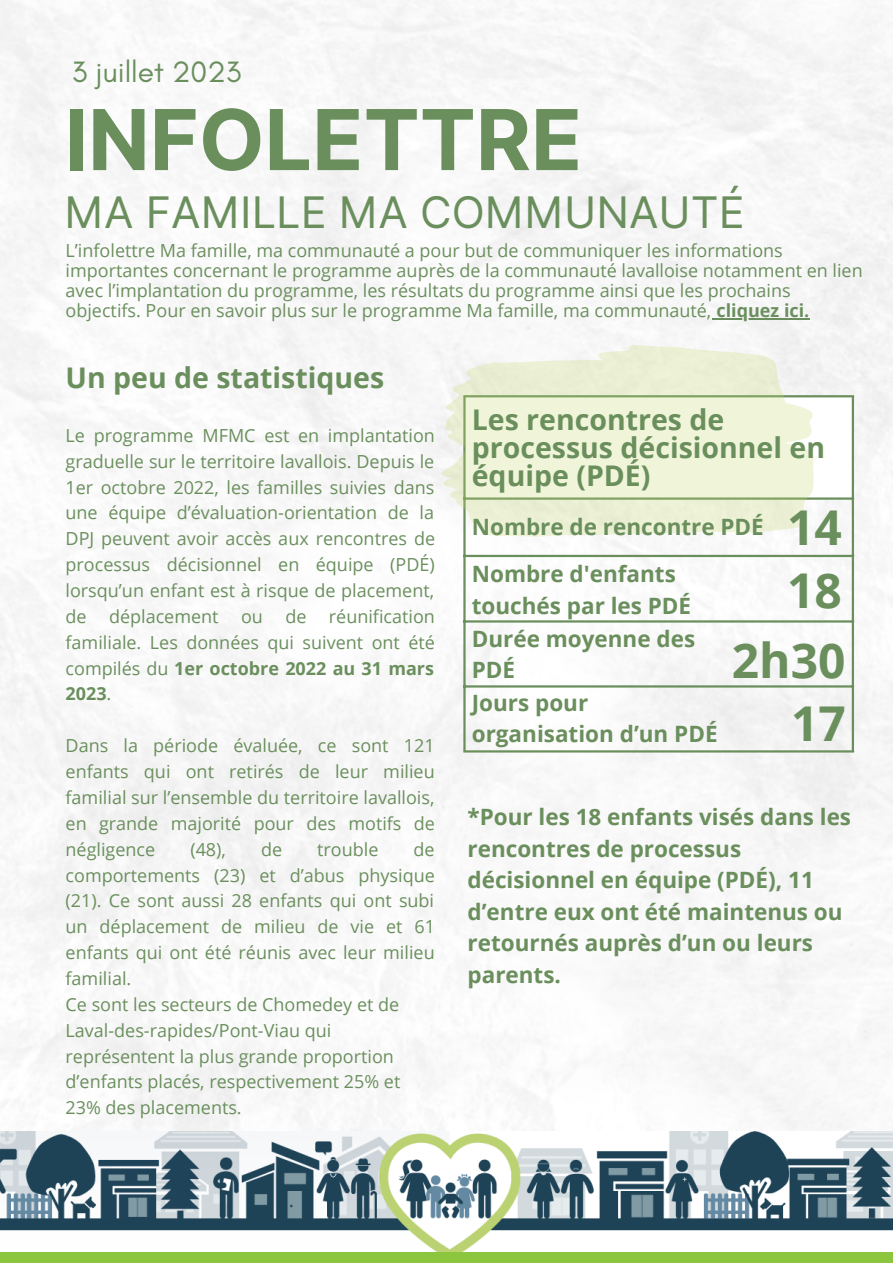
<style>
.page{position:relative;width:893px;height:1264px;background:#fff}
.page>*{position:absolute;margin:0;border:0;box-sizing:border-box;transform-origin:0 0}
.t1{font:700 83.85px "Inter";color:#6a8f5d}
.t2{font:700 48px "Open Sans";color:#6a8f5d}
.t3{font:43.5px "Inter";color:#6a8f5d}
.t4{font:30px "Glacial Indifference";color:#6a8f5d}
.t5{font:700 28.5px/28px "Open Sans";color:#6a8f5d}
.t6{font:700 22.5px/31.5px "Open Sans";color:#6a8f5d}
.t7{font:18px/25.8px "Open Sans";color:#6a8f5d;text-align:justify}
.s1{font-weight:700}
</style>
<div class="page">
<img style="left:0;top:0;width:892px;height:1131px">
<div style="left:0;top:1251px;width:892px;height:11px;background:#8cc63f"></div>
<img style="left:0;top:1131px;width:892px;height:120px">
<div style="left:464px;top:396px;width:389px;height:103px;background:#fff"></div>
<hr style="left:463px;top:397px;width:2px;height:353px;background:#6a8f5d">
<hr style="left:851px;top:397px;width:2px;height:353px;background:#6a8f5d">
<hr style="left:463px;top:395px;width:390px;height:2px;background:#6a8f5d">
<hr style="left:463px;top:497px;width:390px;height:2px;background:#6a8f5d">
<hr style="left:463px;top:555px;width:390px;height:2px;background:#6a8f5d">
<hr style="left:463px;top:620px;width:390px;height:2px;background:#6a8f5d">
<hr style="left:463px;top:685px;width:390px;height:2px;background:#6a8f5d">
<hr style="left:463px;top:750px;width:390px;height:2px;background:#6a8f5d">
<svg style="left:441px;top:345px;width:372px;height:192px;background:#ecf1d9"></svg>
<hr style="left:711px;top:318px;width:98px;height:2px;background:#6a8f5d">
<p class="t4" style="left:72px;top:53px;width:171px">3 juillet 2023</p>
<p class="t1" style="left:64px;top:89px;width:519px">INFOLETTRE</p>
<p class="t3" style="left:64px;top:186px;width:681px">MA FAMILLE MA COMMUNAUTÉ</p>
<p class="t7" style="left:66px;top:240px;width:798px;line-height:20.2px;text-align:left">L’infolettre Ma famille, ma communauté a pour but de communiquer les informations importantes concernant le programme auprès de la communauté lavalloise notamment en lien avec l’implantation du programme, les résultats du programme ainsi que les prochains objectifs. Pour en savoir plus sur le programme Ma famille, ma communauté, <span class="s1">cliquez ici.</span></p>
<p class="t5" style="left:66px;top:363px;width:320px">Un peu de statistiques</p>
<p class="t7" style="left:66px;top:422px;width:371px">Le programme MFMC est en implantation graduelle sur le territoire lavallois. Depuis le 1er octobre 2022, les familles suivies dans une équipe d’évaluation-orientation de la DPJ peuvent avoir accès aux rencontres de processus décisionnel en équipe (PDÉ) lorsqu’un enfant est à risque de placement, de déplacement ou de réunification familiale. Les données qui suivent ont été compilés du <span class="s1">1er octobre 2022 au 31 mars 2023</span>.</p>
<p class="t7" style="left:66px;top:732px;width:371px">Dans la période évaluée, ce sont 121 enfants qui ont retirés de leur milieu familial sur l’ensemble du territoire lavallois, en grande majorité pour des motifs de négligence</p>
<p class="t7" style="left:66px;top:835px;width:371px;text-indent:348px">de comportements (23) et d’abus physique (21). Ce sont aussi 28 enfants qui ont subi un déplacement de milieu de vie et 61 enfants qui ont été réunis avec leur milieu familial.</p>
<p class="t7" style="left:66px;top:991px;width:336px;text-align:left">Ce sont les secteurs de Chomedey et de Laval-des-rapides/Pont-Viau qui représentent la plus grande proportion d’enfants placés, respectivement 25% et 23% des placements.</p>
<p class="t7" style="left:190px;top:835px;width:37px">(48),</p>
<p class="t7" style="left:261px;top:835px;width:23px">de</p>
<p class="t7" style="left:317px;top:835px;width:63px">trouble</p>
<p class="t5" style="left:472px;top:405px;width:355px">Les rencontres de processus décisionnel en équipe (PDÉ)</p>
<p class="t6" style="left:472px;top:510px;width:293px">Nombre de rencontre PDÉ</p>
<p class="t6" style="left:472px;top:558px;width:221px">Nombre d'enfants touchés par les PDÉ</p>
<p class="t6" style="left:472px;top:622px;width:225px">Durée moyenne des<br>PDÉ</p>
<p class="t6" style="left:472px;top:686px;width:247px">Jours pour organisation d’un PDÉ</p>
<p class="t2" style="left:787px;top:493px;width:56px">14</p>
<p class="t2" style="left:787px;top:556px;width:56px">18</p>
<p class="t2" style="left:731px;top:627px;width:115px">2h30</p>
<p class="t2" style="left:791px;top:689px;width:56px">17</p>
<p class="t6" style="left:467px;top:800px;width:385px">*Pour les 18 enfants visés dans les rencontres de processus décisionnel en équipe (PDÉ), 11 d’entre eux ont été maintenus ou retournés auprès d’un ou leurs parents.</p>
</div>
